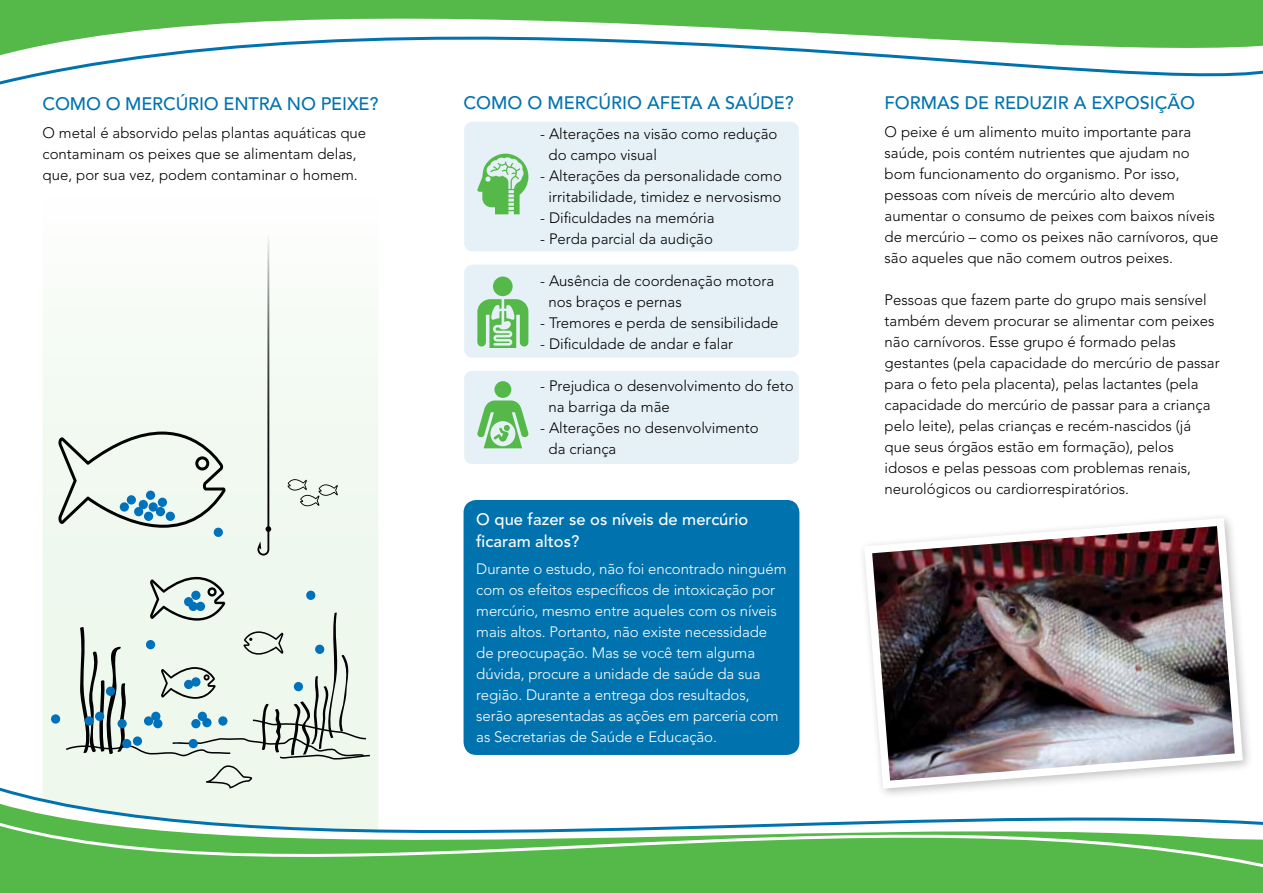
<style>
.page{position:relative;width:1263px;height:893px;background:#fff}
.page>*{position:absolute;margin:0;border:0;box-sizing:border-box;transform-origin:0 0}
.t1{font:500 18px "Avenir LT Std";color:#0073ae}
.t2{font:500 16.5px/21.6px "Avenir LT Std";color:#fff}
.t3{font:300 15px/21px "Avenir LT Std";color:#000}
.t4{font:300 15px/21px "Avenir LT Std";letter-spacing:-.005em;color:#fff}
</style>
<div class="page">
<div style="left:43px;top:355px;width:335px;height:418px;background:#f1f9f0"></div>
<div style="left:464px;top:122px;width:335px;height:129px;background:#e6f1f7;border-radius:9px"></div>
<div style="left:464px;top:265px;width:335px;height:93px;background:#e6f1f7;border-radius:9px"></div>
<div style="left:464px;top:371px;width:335px;height:93px;background:#e6f1f7;border-radius:9px"></div>
<div style="left:494px;top:381px;width:17px;height:17px;background:#54b948;border-radius:50%"></div>
<svg style="left:477px;top:400px;width:52px;height:48px"></svg>
<svg style="left:0;top:773px;width:1263px;height:120px"></svg>
<div style="left:493px;top:277px;width:20px;height:19px;background:#54b948;border-radius:50%"></div>
<svg style="left:477px;top:299px;width:51px;height:49px"></svg>
<svg style="left:477px;top:154px;width:51px;height:60px"></svg>
<div style="left:463px;top:500px;width:336px;height:255px;background:#0073ae;border-radius:13px"></div>
<svg style="left:0;top:0;width:1263px;height:85px"></svg>
<svg style="left:288px;top:479px;width:50px;height:27px"></svg>
<svg style="left:257px;top:236px;width:14px;height:320px"></svg>
<svg style="left:58px;top:432px;width:167px;height:96px"></svg>
<svg style="left:206px;top:765px;width:46px;height:24px"></svg>
<svg style="left:66px;top:577px;width:304px;height:182px;background:#d8e1d7"></svg>
<div style="left:120px;top:502px;width:9px;height:10px;background:#0072bc;border-radius:50%"></div>
<div style="left:127px;top:495px;width:9px;height:9px;background:#0072bc;border-radius:50%"></div>
<div style="left:134px;top:507px;width:9px;height:9px;background:#0072bc;border-radius:50%"></div>
<div style="left:214px;top:528px;width:9px;height:9px;background:#0072bc;border-radius:50%"></div>
<div style="left:306px;top:591px;width:9px;height:9px;background:#0072bc;border-radius:50%"></div>
<div style="left:315px;top:645px;width:9px;height:9px;background:#0072bc;border-radius:50%"></div>
<div style="left:294px;top:682px;width:9px;height:9px;background:#0072bc;border-radius:50%"></div>
<div style="left:196px;top:602px;width:9px;height:9px;background:#0072bc;border-radius:50%"></div>
<div style="left:191px;top:591px;width:9px;height:9px;background:#0072bc;border-radius:50%"></div>
<div style="left:184px;top:597px;width:9px;height:9px;background:#0072bc;border-radius:50%"></div>
<div style="left:189px;top:602px;width:9px;height:9px;background:#0072bc;border-radius:50%"></div>
<div style="left:191px;top:677px;width:9px;height:10px;background:#0072bc;border-radius:50%"></div>
<div style="left:184px;top:680px;width:9px;height:9px;background:#0072bc;border-radius:50%"></div>
<div style="left:146px;top:640px;width:9px;height:9px;background:#0072bc;border-radius:50%"></div>
<div style="left:144px;top:512px;width:9px;height:9px;background:#0072bc;border-radius:50%"></div>
<div style="left:139px;top:500px;width:9px;height:9px;background:#0072bc;border-radius:50%"></div>
<div style="left:146px;top:491px;width:9px;height:9px;background:#0072bc;border-radius:50%"></div>
<div style="left:149px;top:502px;width:9px;height:10px;background:#0072bc;border-radius:50%"></div>
<div style="left:158px;top:498px;width:9px;height:9px;background:#0072bc;border-radius:50%"></div>
<div style="left:166px;top:512px;width:9px;height:9px;background:#0072bc;border-radius:50%"></div>
<div style="left:156px;top:507px;width:9px;height:9px;background:#0072bc;border-radius:50%"></div>
<div style="left:106px;top:687px;width:9px;height:9px;background:#0072bc;border-radius:50%"></div>
<div style="left:51px;top:714px;width:9px;height:10px;background:#0072bc;border-radius:50%"></div>
<div style="left:85px;top:716px;width:9px;height:10px;background:#0072bc;border-radius:50%"></div>
<div style="left:95px;top:712px;width:9px;height:9px;background:#0072bc;border-radius:50%"></div>
<div style="left:122px;top:739px;width:9px;height:9px;background:#0072bc;border-radius:50%"></div>
<div style="left:118px;top:719px;width:9px;height:9px;background:#0072bc;border-radius:50%"></div>
<div style="left:133px;top:736px;width:9px;height:10px;background:#0072bc;border-radius:50%"></div>
<div style="left:144px;top:716px;width:9px;height:10px;background:#0072bc;border-radius:50%"></div>
<div style="left:151px;top:712px;width:9px;height:9px;background:#0072bc;border-radius:50%"></div>
<div style="left:153px;top:719px;width:9px;height:9px;background:#0072bc;border-radius:50%"></div>
<div style="left:191px;top:719px;width:9px;height:9px;background:#0072bc;border-radius:50%"></div>
<div style="left:202px;top:718px;width:10px;height:9px;background:#0072bc;border-radius:50%"></div>
<div style="left:198px;top:712px;width:9px;height:9px;background:#0072bc;border-radius:50%"></div>
<div style="left:189px;top:739px;width:9px;height:9px;background:#0072bc;border-radius:50%"></div>
<div style="left:218px;top:716px;width:9px;height:10px;background:#0072bc;border-radius:50%"></div>
<div style="left:858px;top:512px;width:396px;height:288px;background:#fff"></div>
<img style="left:863px;top:517px;width:384px;height:276px">
<p class="t1" style="left:43px;top:94px;width:337px">COMO O MERCÚRIO ENTRA NO PEIXE?</p>
<p class="t3" style="left:43px;top:122px;width:325px">O metal é absorvido pelas plantas aquáticas que contaminam os peixes que se alimentam delas, que, por sua vez, podem contaminar o homem.</p>
<p class="t1" style="left:463px;top:93px;width:332px">COMO O MERCÚRIO AFETA A SAÚDE?</p>
<p class="t3" style="left:549px;top:123px;width:230px;text-indent:-9px">- Alterações na visão como redução do campo visual</p>
<p class="t3" style="left:540px;top:165px;width:243px;text-align:center">- Alterações da personalidade como irritabilidade, timidez e nervosismo</p>
<p class="t3" style="left:540px;top:207px;width:176px">- Dificuldades na memória</p>
<p class="t3" style="left:540px;top:228px;width:174px">- Perda parcial da audição</p>
<p class="t3" style="left:549px;top:270px;width:227px;text-indent:-9px">- Ausência de coordenação motora nos braços e pernas</p>
<p class="t3" style="left:540px;top:312px;width:240px">- Tremores e perda de sensibilidade</p>
<p class="t3" style="left:540px;top:333px;width:195px">- Dificuldade de andar e falar</p>
<p class="t3" style="left:549px;top:375px;width:246px;text-indent:-9px">- Prejudica o desenvolvimento do feto na barriga da mãe</p>
<p class="t3" style="left:549px;top:417px;width:212px;text-indent:-9px">- Alterações no desenvolvimento da criança</p>
<p class="t2" style="left:476px;top:509px;width:274px">O QUE FAZER SE OS NÍVEIS DE MERCÚRIO<br>FICARAM ALTOS?</p>
<p class="t4" style="left:476px;top:559px;width:312px">Durante o estudo, não foi encontrado ninguém com os efeitos específicos de intoxicação por mercúrio, mesmo entre aqueles com os níveis mais altos. Portanto, não existe necessidade de preocupação. Mas se você tem alguma dúvida, procure a unidade de saúde da sua região. Durante a entrega dos resultados, serão apresentadas as ações em parceria com as Secretarias de Saúde e Educação.</p>
<p class="t1" style="left:884px;top:93px;width:312px">FORMAS DE REDUZIR A EXPOSIÇÃO</p>
<p class="t3" style="left:884px;top:121px;width:335px">O peixe é um alimento muito importante para saúde, pois contém nutrientes que ajudam no bom funcionamento do organismo. Por isso, pessoas com níveis de mercúrio alto devem aumentar o consumo de peixes com baixos níveis de mercúrio – como os peixes não carnívoros, que são aqueles que não comem outros peixes.</p>
<p class="t3" style="left:884px;top:289px;width:337px">Pessoas que fazem parte do grupo mais sensível também devem procurar se alimentar com peixes não carnívoros. Esse grupo é formado pelas gestantes (pela capacidade do mercúrio de passar para o feto pela placenta), pelas lactantes (pela capacidade do mercúrio de passar para a criança pelo leite), pelas crianças e recém-nascidos (já que seus órgãos estão em formação), pelos idosos e pelas pessoas com problemas renais, neurológicos ou cardiorrespiratórios.</p>
</div>
